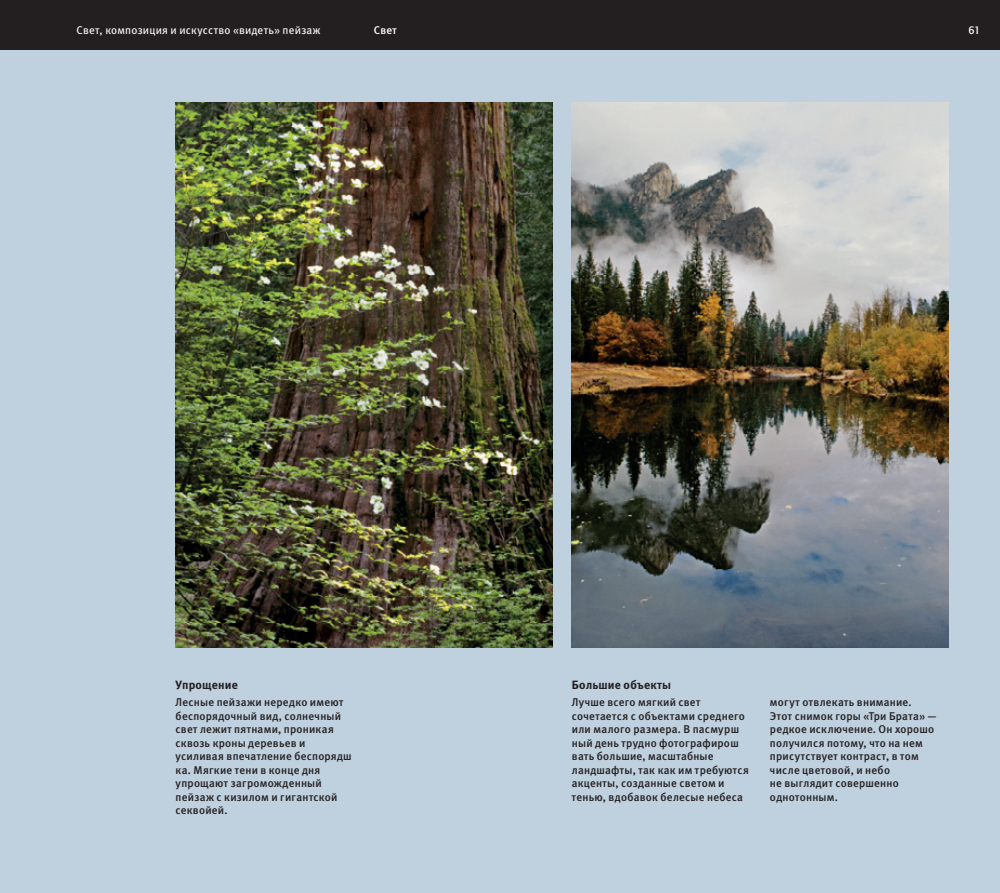
<style>
.page{position:relative;width:1000px;height:893px;background:#fff}
.page>*{position:absolute;margin:0;border:0;box-sizing:border-box;transform-origin:0 0}
.t1{font:12px "Meta Bold C";letter-spacing:.015em;color:#231f20}
.t2{font:11.25px/13.5px "Meta Medium C";letter-spacing:.02em;color:#231f20}
.t3{font:11.25px "Meta Book C";letter-spacing:.02em;color:#fcfcfc}
.t4{font:11.25px "Meta Medium C";color:#fcfcfc}
.t5{font:500 11.25px "Quay Sans ITC Std";color:#fcfcfc}
</style>
<div class="page">
<div style="left:0;top:49px;width:999px;height:844px;background:#bfd0de"></div>
<img style="left:176px;top:103px;width:376px;height:545px">
<img style="left:571px;top:103px;width:377px;height:544px">
<div style="left:0;top:0;width:999px;height:49px;background:#231f20"></div>
<p class="t3" style="left:77px;top:24px;width:245px">Свет, композиция и искусство «видеть» пейзаж</p>
<p class="t4" style="left:373px;top:24px;width:25px">Свет</p>
<p class="t5" style="left:968px;top:23px;width:13px">61</p>
<p class="t1" style="left:176px;top:677px;width:64px">Упрощение</p>
<p class="t2" style="left:176px;top:696px;width:177px">Лесные пейзажи нередко имеют беспорядочный вид, солнечный свет лежит пятнами, проникая сквозь кроны деревьев и усиливая впечатление беспорядш ка. Мягкие тени в конце дня упрощают загроможденный пейзаж с кизилом и гигантской секвойей.</p>
<p class="t1" style="left:571px;top:677px;width:101px">Большие объекты</p>
<p class="t2" style="left:571px;top:696px;width:178px">Лучше всего мягкий свет сочетается с объектами среднего или малого размера. В пасмурш ный день трудно фотографирош вать большие, масштабные ландшафты, так как им требуются акценты, созданные светом и тенью, вдобавок белесые небеса</p>
<p class="t2" style="left:769px;top:695px;width:168px">могут отвлекать внимание.<br>Этот снимок горы «Три Брата» — редкое исключение. Он хорошо получился потому, что на нем присутствует контраст, в том числе цветовой, и небо<br>не выглядит совершенно однотонным.</p>
</div>
